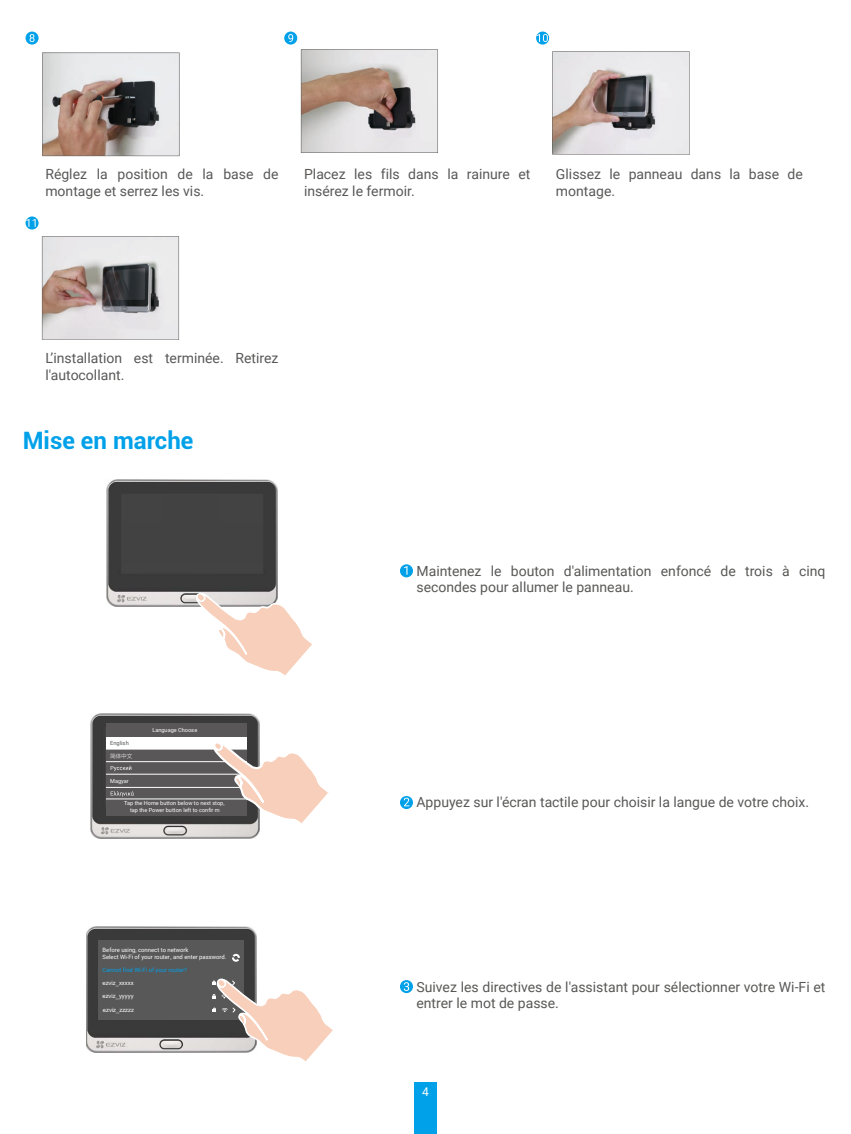
<style>
.page{position:relative;width:851px;height:1134px;background:#fff}
.page>*{position:absolute;margin:0;border:0;box-sizing:border-box;transform-origin:0 0}
.t1{font:700 24px "Roboto";color:#00a1e9}
.t2{font:14px/16.8px "Roboto";color:#595857}
.t3{font:12px "Roboto";color:#fff}
.t4{font:5.8px/7px "Roboto";color:#fff}
.t5{font:5.8px "Arial";color:#fff}
.t6{font:5.8px "Roboto";color:#00a1e9}
.t7{font:5.6px/6.6px "Roboto";color:#fff;text-align:center}
.t8{font:5.6px "Roboto";color:#595757}
.t9{font:5.6px "FZLTXHJW GB1 0";color:#fff}
</style>
<div class="page">
<div style="left:414px;top:1083px;width:23px;height:51px;background:#00a1e9"></div>
<svg style="left:42px;top:53px;width:137px;height:103px;background:#b2a7a3"></svg>
<svg style="left:26px;top:32px;width:13px;height:13px"></svg>
<svg style="left:30px;top:34px;width:5px;height:8px"></svg>
<svg style="left:301px;top:49px;width:137px;height:104px;background:#c2b8b3"></svg>
<svg style="left:284px;top:32px;width:13px;height:13px"></svg>
<svg style="left:288px;top:34px;width:5px;height:8px"></svg>
<svg style="left:536px;top:32px;width:13px;height:13px"></svg>
<svg style="left:537px;top:34px;width:10px;height:8px"></svg>
<svg style="left:552px;top:51px;width:137px;height:104px;background:#c2bcbc"></svg>
<svg style="left:26px;top:216px;width:13px;height:13px"></svg>
<svg style="left:26px;top:219px;width:10px;height:8px"></svg>
<svg style="left:42px;top:236px;width:137px;height:104px;background:#bdb7b7"></svg>
<img style="left:107px;top:480px;width:170px;height:127px">
<svg style="left:195px;top:591px;width:117px;height:84px"></svg>
<svg style="left:400px;top:564px;width:13px;height:13px"></svg>
<svg style="left:404px;top:566px;width:3px;height:9px"></svg>
<img style="left:90px;top:713px;width:169px;height:126px">
<div style="left:106px;top:724px;width:141px;height:92px;background:#595757"></div>
<svg style="left:111px;top:766px;width:20px;height:5px"></svg>
<svg style="left:111px;top:791px;width:23px;height:6px"></svg>
<hr style="left:106px;top:749px;width:141px;height:1px;background:#fff">
<hr style="left:106px;top:761px;width:141px;height:1px;background:#fff">
<hr style="left:106px;top:774px;width:141px;height:1px;background:#fff">
<hr style="left:106px;top:787px;width:141px;height:1px;background:#fff">
<hr style="left:106px;top:798px;width:141px;height:1px;background:#fff">
<div style="left:106px;top:738px;width:141px;height:11px;background:#fff"></div>
<svg style="left:211px;top:739px;width:118px;height:100px"></svg>
<svg style="left:400px;top:796px;width:13px;height:13px"></svg>
<svg style="left:403px;top:798px;width:6px;height:8px"></svg>
<img style="left:86px;top:926px;width:171px;height:127px">
<div style="left:98px;top:940px;width:146px;height:80px;background:#595858"></div>
<svg style="left:232px;top:953px;width:8px;height:9px"></svg>
<svg style="left:212px;top:977px;width:121px;height:85px"></svg>
<div style="left:400px;top:980px;width:13px;height:13px;background:#00a1e9;border-radius:50%"></div>
<svg style="left:403px;top:982px;width:6px;height:9px"></svg>
<p class="t2" style="left:45px;top:166px;width:235px">Réglez la position de la base de montage et serrez les vis.</p>
<p class="t2" style="left:304px;top:166px;width:228px">Placez les fils dans la rainure et insérez le fermoir.</p>
<p class="t2" style="left:556px;top:166px;width:248px">Glissez le panneau dans la base de montage.</p>
<p class="t2" style="left:45px;top:349px;width:235px">L’installation est terminée. Retirez l'autocollant.</p>
<h1 class="t1" style="left:23px;top:423px;width:172px">Mise en marche</h1>
<p class="t8" style="left:110px;top:739px;width:20px">English</p>
<p class="t9" style="left:110px;top:753px;width:24px">简体中文</p>
<p class="t7" style="left:110px;top:777px;width:20px">Magyar</p>
<p class="t7" style="left:152px;top:727px;width:46px">Language Choose</p>
<p class="t2" style="left:416px;top:562px;width:410px">Maintenez le bouton d'alimentation enfoncé de trois à cinq secondes pour allumer le panneau.</p>
<p class="t7" style="left:124px;top:799px;width:102px">Tap the Home button below to next stop, tap the Power button left to confir m</p>
<p class="t2" style="left:416px;top:793px;width:394px">Appuyez sur l'écran tactile pour choisir la langue de votre choix.</p>
<p class="t4" style="left:103px;top:946px;width:125px">Before using, connect to network<br>Select Wi-Fi of your router, and enter password.</p>
<p class="t6" style="left:103px;top:966px;width:86px">Cannot find Wi-Fi of your router?</p>
<p class="t5" style="left:102px;top:979px;width:33px">ezviz_xxxxx</p>
<p class="t5" style="left:102px;top:992px;width:33px">ezviz_yyyyy</p>
<p class="t5" style="left:103px;top:1006px;width:33px">ezviz_zzzzz</p>
<p class="t2" style="left:416px;top:978px;width:410px">Suivez les directives de l'assistant pour sélectionner votre Wi-Fi et entrer le mot de passe.</p>
<p class="t3" style="left:422px;top:1084px;width:8px">4</p>
</div>
